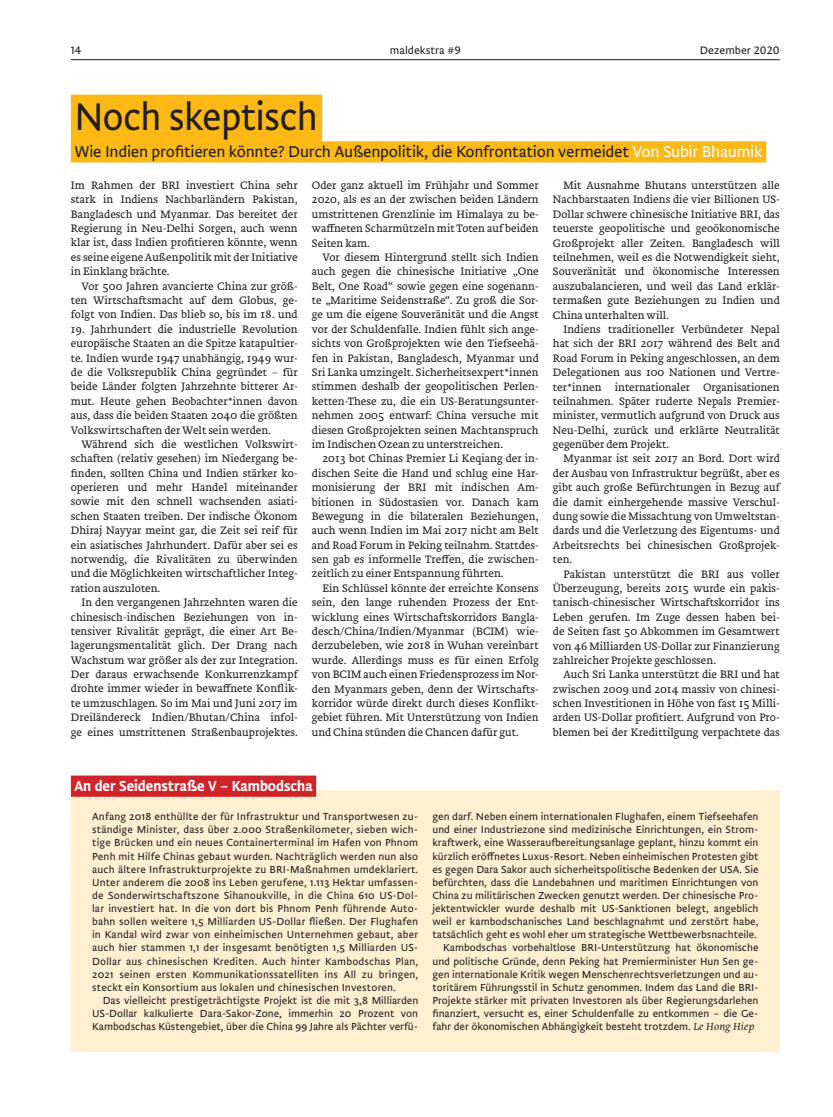
<style>
.page{position:relative;width:833px;height:1117px;background:#fff}
.page>*{position:absolute;margin:0;border:0;box-sizing:border-box;transform-origin:0 0}
.t1{font:300 40px "Brioni Sanst Std";letter-spacing:-.02em;color:#231f20;scale:.94 1}
.t2{font:300 16.25px "Brioni Sanst Std";letter-spacing:-.015em;color:#231f20}
.t3{font:500 15px "Brioni Sanst Std";color:#fff;scale:.94 1}
.t4{font:300 11.25px/14.4px "Brioni Text Std";color:#231f20;text-align:justify}
.t5{font:300 11.25px "Brioni Sanst Std";color:#231f20}
.t6{font:300 10.62px/13.1px "Brioni Sanst Std";color:#231f20;text-align:justify}
.s1{color:#fff}
.s2{font-family:"Brioni Pro";font-style:italic}
</style>
<div class="page">
<hr style="left:71px;top:59px;width:709px;height:1px;background:#231f20">
<div style="left:71px;top:95px;width:251px;height:47px;background:#fcb814"></div>
<div style="left:71px;top:141px;width:695px;height:21px;background:#fcb814"></div>
<div style="left:71px;top:790px;width:709px;height:261px;background:#feefd0"></div>
<div style="left:71px;top:775px;width:245px;height:21px;background:#d1232a"></div>
<p class="t5" style="left:71px;top:43px;width:12px">14</p>
<p class="t5" style="left:390px;top:43px;width:72px">maldekstra #9</p>
<p class="t5" style="left:700px;top:43px;width:81px">Dezember 2020</p>
<h1 class="t1" style="left:74px;top:89px;width:260px">Noch skeptisch</h1>
<h2 class="t2" style="left:74px;top:140px;width:689px">Wie Indien profitieren könnte? Durch Außenpolitik, die Konfrontation vermeidet <span class="s1">Von Subir Bhaumik</span></h2>
<p class="t4" style="left:71px;top:178px;width:228px">Im Rahmen der BRI investiert China sehr stark in Indiens Nachbarländern Pakistan, Bangladesch und Myanmar. Das bereitet der Regierung in Neu-Delhi Sorgen, auch wenn klar ist, dass Indien profitieren könnte, wenn es seine eigene Außenpolitik mit der Initiative in Einklang brächte.</p>
<p class="t4" style="left:71px;top:279px;width:228px;text-indent:11px">Vor 500 Jahren avancierte China zur größ&shy;ten Wirtschaftsmacht auf dem Globus, ge&shy;folgt von Indien. Das blieb so, bis im 18. und</p>
<p class="t4" style="left:71px;top:322px;width:228px">19. Jahrhundert die industrielle Revolution europäische Staaten an die Spitze katapultier&shy;te. Indien wurde 1947 unabhängig, 1949 wur&shy;de die Volksrepublik China gegründet – für beide Länder folgten Jahrzehnte bitterer Ar&shy;mut. Heute gehen Beobachter*innen davon aus, dass die beiden Staaten 2040 die größten Volkswirtschaften der Welt sein werden.</p>
<p class="t4" style="left:71px;top:437px;width:228px;text-indent:11px">Während sich die westlichen Volkswirt&shy;schaften (relativ gesehen) im Niedergang be&shy;finden, sollten China und Indien stärker ko&shy;operieren und mehr Handel miteinander sowie mit den schnell wachsenden asiati&shy;schen Staaten treiben. Der indische Ökonom Dhiraj Nayyar meint gar, die Zeit sei reif für ein asiatisches Jahrhundert. Dafür aber sei es notwendig, die Rivalitäten zu überwinden und die Möglichkeiten wirtschaftlicher Integ&shy;ration auszuloten.</p>
<p class="t4" style="left:71px;top:595px;width:228px;text-indent:11px">In den vergangenen Jahrzehnten waren die chinesisch-indischen Beziehungen von in&shy;tensiver Rivalität geprägt, die einer Art Be&shy;lagerungsmentalität glich. Der Drang nach Wachstum war größer als der zur Integration.<br>Der daraus erwachsende Konkurrenzkampf drohte immer wieder in bewaffnete Konflik&shy;te umzuschlagen. So im Mai und Juni 2017 im Dreiländereck Indien/Bhutan/China infol&shy;ge eines umstrittenen Straßenbauprojektes.</p>
<p class="t4" style="left:312px;top:178px;width:228px">Oder ganz aktuell im Frühjahr und Sommer 2020, als es an der zwischen beiden Ländern umstrittenen Grenzlinie im Himalaya zu be&shy;waffneten Scharmützeln mit Toten auf beiden Seiten kam.</p>
<p class="t4" style="left:312px;top:250px;width:228px;text-indent:11px">Vor diesem Hintergrund stellt sich Indien auch gegen die chinesische Initiative „One Belt, One Road“ sowie gegen eine sogenann&shy;te „Maritime Seidenstraße“. Zu groß die Sor&shy;ge um die eigene Souveränität und die Angst vor der Schuldenfalle. Indien fühlt sich ange&shy;sichts von Großprojekten wie den Tiefseehä&shy;fen in Pakistan, Bangladesch, Myanmar und Sri Lanka umzingelt. Sicherheitsexpert*innen stimmen deshalb der geopolitischen Perlen&shy;ketten-These zu, die ein US-Beratungsunter&shy;nehmen 2005 entwarf: China versuche mit diesen Großprojekten seinen Machtanspruch im Indischen Ozean zu unterstreichen.</p>
<p class="t4" style="left:312px;top:451px;width:228px;text-indent:11px">2013 bot Chinas Premier Li Keqiang der in&shy;dischen Seite die Hand und schlug eine Har&shy;monisierung der BRI mit indischen Am&shy;bitionen in Südostasien vor. Danach kam Bewegung in die bilateralen Beziehungen, auch wenn Indien im Mai 2017 nicht am Belt and Road Forum in Peking teilnahm. Stattdes&shy;sen gab es informelle Treffen, die zwischen&shy;zeitlich zu einer Entspannung führten.</p>
<p class="t4" style="left:312px;top:581px;width:228px;text-indent:11px">Ein Schlüssel könnte der erreichte Konsens sein, den lange ruhenden Prozess der Ent&shy;wicklung eines Wirtschaftskorridors Bangla&shy;desch/China/Indien/Myanmar (BCIM) wie&shy;derzubeleben, wie 2018 in Wuhan vereinbart wurde. Allerdings muss es für einen Erfolg von BCIM auch einen Friedensprozess im Nor&shy;den Myanmars geben, denn der Wirtschafts&shy;korridor würde direkt durch dieses Konflikt&shy;gebiet führen. Mit Unterstützung von Indien und China stünden die Chancen dafür gut.</p>
<p class="t4" style="left:553px;top:178px;width:228px;text-indent:11px">Mit Ausnahme Bhutans unterstützen alle Nachbarstaaten Indiens die vier Billionen US-Dollar schwere chinesische Initiative BRI, das teuerste geopolitische und geoökonomische Großprojekt aller Zeiten. Bangladesch will teilnehmen, weil es die Notwendigkeit sieht, Souveränität und ökonomische Interessen auszubalancieren, und weil das Land erklär&shy;termaßen gute Beziehungen zu Indien und China unterhalten will.</p>
<p class="t4" style="left:553px;top:322px;width:228px;text-indent:11px">Indiens traditioneller Verbündeter Nepal hat sich der BRI 2017 während des Belt and Road Forum in Peking angeschlossen, an dem Delegationen aus 100 Nationen und Vertre&shy;ter*innen internationaler Organisationen teilnahmen. Später ruderte Nepals Premier&shy;minister, vermutlich aufgrund von Druck aus Neu-Delhi, zurück und erklärte Neutralität gegenüber dem Projekt.</p>
<p class="t4" style="left:553px;top:452px;width:228px;text-indent:11px">Myanmar ist seit 2017 an Bord. Dort wird der Ausbau von Infrastruktur begrüßt, aber es gibt auch große Befürchtungen in Bezug auf die damit einhergehende massive Verschul&shy;dung sowie die Missachtung von Umweltstan&shy;dards und die Verletzung des Eigentums- und Arbeitsrechts bei chinesischen Großprojek&shy;ten.</p>
<p class="t4" style="left:553px;top:567px;width:228px;text-indent:11px">Pakistan unterstützt die BRI aus voller Überzeugung, bereits 2015 wurde ein pakis&shy;tanisch-chinesischer Wirtschaftskorridor ins Leben gerufen. Im Zuge dessen haben bei&shy;de Seiten fast 50 Abkommen im Gesamtwert von 46 Milliarden US-Dollar zur Finanzierung zahlreicher Projekte geschlossen.</p>
<p class="t4" style="left:553px;top:667px;width:228px;text-indent:11px">Auch Sri Lanka unterstützt die BRI und hat zwischen 2009 und 2014 massiv von chinesi&shy;schen Investitionen in Höhe von fast 15 Milli&shy;arden US-Dollar profitiert. Aufgrund von Pro&shy;blemen bei der Kredittilgung verpachtete das</p>
<h3 class="t3" style="left:74px;top:774px;width:255px">An der Seidenstraße V – Kambodscha</h3>
<p class="t6" style="left:92px;top:809px;width:328px">Anfang 2018 enthüllte der für Infrastruktur und Transportwesen zu&shy;ständige Minister, dass über 2.000 Straßenkilometer, sieben wich&shy;tige Brücken und ein neues Containerterminal im Hafen von Phnom Penh mit Hilfe Chinas gebaut wurden. Nachträglich werden nun also auch ältere Infrastrukturprojekte zu BRI-Maßnahmen umdeklariert.<br>Unter anderem die 2008 ins Leben gerufene, 1.113 Hektar umfassen&shy;de Sonderwirtschaftszone Sihanoukville, in die China 610 US-Dol&shy;lar investiert hat. In die von dort bis Phnom Penh führende Auto&shy;bahn sollen weitere 1,5 Milliarden US-Dollar fließen. Der Flughafen in Kandal wird zwar von einheimischen Unternehmen gebaut, aber auch hier stammen 1,1 der insgesamt benötigten 1,5 Milliarden US-Dollar aus chinesischen Krediten. Auch hinter Kambodschas Plan, 2021 seinen ersten Kommunikationssatelliten ins All zu bringen, steckt ein Konsortium aus lokalen und chinesischen Investoren.</p>
<p class="t6" style="left:92px;top:993px;width:328px;text-indent:11px">Das vielleicht prestigeträchtigste Projekt ist die mit 3,8 Milliarden US-Dollar kalkulierte Dara-Sakor-Zone, immerhin 20 Prozent von Kambodschas Küstengebiet, über die China 99 Jahre als Pächter verfü-</p>
<p class="t6" style="left:432px;top:809px;width:327px">gen darf. Neben einem internationalen Flughafen, einem Tiefseehafen</p>
<p class="t6" style="left:432px;top:822px;width:327px">und einer Industriezone sind medizinische Einrichtungen, ein Strom-</p>
<p class="t6" style="left:432px;top:835px;width:327px">kraftwerk, eine Wasseraufbereitungsanlage geplant, hinzu kommt ein</p>
<p class="t6" style="left:432px;top:848px;width:327px">kürzlich eröffnetes Luxus-Resort. Neben einheimischen Protesten gibt</p>
<p class="t6" style="left:432px;top:861px;width:327px">es gegen Dara Sakor auch sicherheitspolitische Bedenken der USA. Sie</p>
<p class="t6" style="left:432px;top:875px;width:327px">befürchten, dass die Landebahnen und maritimen Einrichtungen von</p>
<p class="t6" style="left:432px;top:888px;width:327px">China zu militärischen Zwecken genutzt werden. Der chinesische Pro-</p>
<p class="t6" style="left:432px;top:901px;width:327px">jektentwickler wurde deshalb mit US-Sanktionen belegt, angeblich</p>
<p class="t6" style="left:432px;top:914px;width:327px">weil er kambodschanisches Land beschlagnahmt und zerstört habe,</p>
<p class="t6" style="left:432px;top:927px;width:326px">tatsächlich geht es wohl eher um strategische Wettbewerbsnachteile.</p>
<p class="t6" style="left:443px;top:940px;width:317px">Kambodschas vorbehaltlose BRI-Unterstützung hat ökonomische</p>
<p class="t6" style="left:432px;top:953px;width:327px">und politische Gründe, denn Peking hat Premierminister Hun Sen ge-</p>
<p class="t6" style="left:432px;top:966px;width:327px">gen internationale Kritik wegen Menschenrechtsverletzungen und au-</p>
<p class="t6" style="left:432px;top:979px;width:327px">toritärem Führungsstil in Schutz genommen. Indem das Land die BRI-</p>
<p class="t6" style="left:432px;top:993px;width:327px">Projekte stärker mit privaten Investoren als über Regierungsdarlehen</p>
<p class="t6" style="left:432px;top:1006px;width:327px">finanziert, versucht es, einer Schuldenfalle zu entkommen – die Ge-</p>
<p class="t6" style="left:432px;top:1019px;width:323px">fahr der ökonomischen Abhängigkeit besteht trotzdem. <span class="s2">Le Hong Hiep</span></p>
</div>
